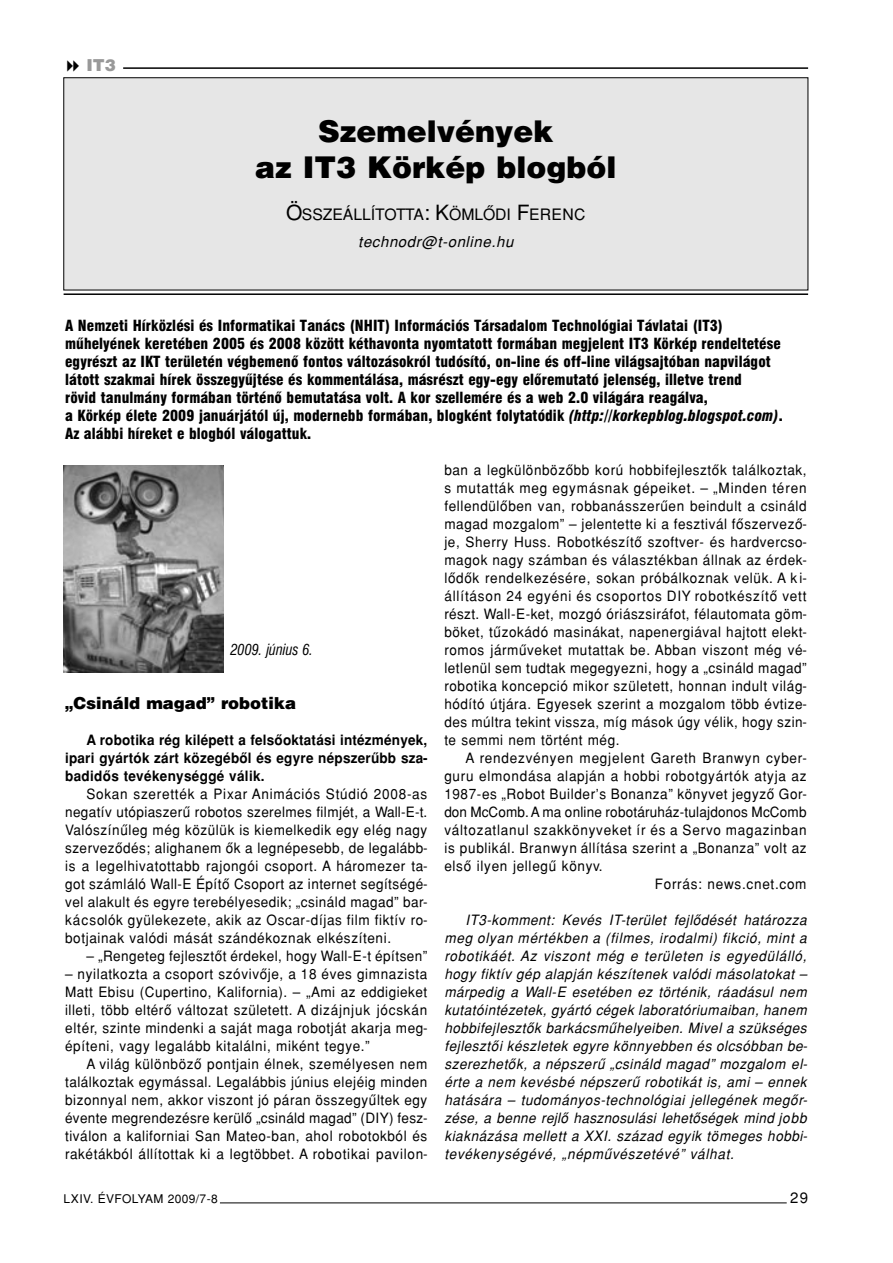
<style>
.page{position:relative;width:893px;height:1263px;background:#fff}
.page>*{position:absolute;margin:0;border:0;box-sizing:border-box;transform-origin:0 0}
.t1{font:900 30px/36px "H Helvetica";color:#000;text-align:center}
.t2{font:900 16.5px "H Helvetica";color:#000}
.t3{font:900 16.5px "H Helvetica";color:#999}
.t4{font:15.75px "H Helvetica";letter-spacing:-.005em;color:#000}
.t5{font:900 condensed 15px/18px "H Helvetica";letter-spacing:.005em;color:#000}
.t6{font:italic 15px "H Helvetica";letter-spacing:.04em;color:#000}
.t7{font:italic condensed 15px "H Helvetica";color:#000;scale:.95 1}
.t8{font:15px "H Helvetica";color:#000}
.t9{font:14.25px/18px "H Helvetica";letter-spacing:.045em;color:#000;text-align:justify;scale:.95 1}
.t10{font:italic 14.25px/18px "H Helvetica";letter-spacing:.055em;color:#000;text-align:justify;scale:.95 1}
.t11{font:700 14.25px/18px "H Helvetica";letter-spacing:.025em;color:#000;text-align:justify;scale:.95 1}
.t12{font:14.25px "H Helvetica";letter-spacing:.015em;color:#000;scale:.95 1}
.t13{font:12px "H Helvetica";letter-spacing:.03em;color:#000}
.s1{font-size:21px}
.s2{font-family:"H Helvetica Black Cond Ita";font-weight:400;font-stretch:normal}
</style>
<div class="page">
<hr style="left:220px;top:1203px;width:566px;height:1px;background:#000">
<hr style="left:64px;top:293px;width:744px;height:2px;background:#000">
<hr style="left:123px;top:67px;width:685px;height:2px;background:#000">
<div style="left:64px;top:78px;width:743px;height:212px;background:#e6e6e6"></div>
<img style="left:64px;top:466px;width:159px;height:207px">
<p class="t3" style="left:87px;top:59px;width:31px">IT3</p>
<h1 class="t1" style="left:255px;top:115px;width:363px">Szemelvények<br>az IT3 Körkép blogból</h1>
<p class="t4" style="left:286px;top:208px;width:301px"><span class="s1">Ö</span>SSZEÁLLÍTOTTA<span class="s1">: K</span>ÖMLÔDI <span class="s1">F</span>ERENC</p>
<p class="t6" style="left:358px;top:236px;width:157px">technodr@t-online.hu</p>
<p class="t5" style="left:65px;top:317px;width:719px">A Nemzeti Hírközlési és Informatikai Tanács (NHIT) Információs Társadalom Technológiai Távlatai (IT3) mûhelyének keretében 2005 és 2008 között kéthavonta nyomtatott formában megjelent IT3 Körkép rendeltetése egyrészt az IKT területén végbemenô fontos változásokról tudósító, on-line és off-line világsajtóban napvilágot látott szakmai hírek összegyûjtése és kommentálása, másrészt egy-egy elôremutató jelenség, illetve trend<br>rövid tanulmány formában történô bemutatása volt. A kor szellemére és a web 2.0 világára reagálva,<br>a Körkép élete 2009 januárjától új, modernebb formában, blogként folytatódik <span class="s2">(http://korkepblog.blogspot.com)</span>.<br>Az alábbi híreket e blogból válogattuk.</p>
<p class="t7" style="left:230px;top:643px;width:88px">2009. június 6.</p>
<p class="t2" style="left:65px;top:696px;width:232px">„Csináld magad” robotika</p>
<p class="t11" style="left:65px;top:732px;width:383px;text-indent:21px">A robotika rég kilépett a felsôoktatási intézmények, ipari gyártók zárt közegébôl és egyre népszerûbb sza&shy;badidôs tevékenységgé válik.</p>
<p class="t9" style="left:65px;top:786px;width:383px;text-indent:21px">Sokan szerették a Pixar Animációs Stúdió 2008-as negatív utópiaszerû robotos szerelmes filmjét, a Wall-E-t.<br>Valószínûleg még közülük is kiemelkedik egy elég nagy szervezôdés; alighanem ôk a legnépesebb, de legalább&shy;is a legelhivatottabb rajongói csoport. A háromezer ta&shy;got számláló Wall-E Építô Csoport az internet segítségé&shy;vel alakult és egyre terebélyesedik; „csináld magad” bar&shy;kácsolók gyülekezete, akik az Oscar-díjas film fiktív ro&shy;botjainak valódi mását szándékoznak elkészíteni.</p>
<p class="t9" style="left:86px;top:948px;width:360px">– „Rengeteg fejlesztôt érdekel, hogy Wall-E-t építsen”</p>
<p class="t9" style="left:65px;top:966px;width:383px">– nyilatkozta a csoport szóvivôje, a 18 éves gimnazista Matt Ebisu (Cupertino, Kalifornia). – „Ami az eddigieket illeti, több eltérô változat született. A dizájnjuk jócskán eltér, szinte mindenki a saját maga robotját akarja meg&shy;építeni, vagy legalább kitalálni, miként tegye.”</p>
<p class="t9" style="left:65px;top:1056px;width:383px;text-indent:21px">A világ különbözô pontjain élnek, személyesen nem találkoztak egymással. Legalábbis június elejéig minden bizonnyal nem, akkor viszont jó páran összegyûltek egy évente megrendezésre kerülô „csináld magad” (DIY) fesz&shy;tiválon a kaliforniai San Mateo-ban, ahol robotokból és rakétákból állítottak ki a legtöbbet. A robotikai pavilon-</p>
<p class="t9" style="left:444px;top:462px;width:383px">ban a legkülönbözôbb korú hobbifejlesztôk találkoztak, s mutatták meg egymásnak gépeiket. – „Minden téren fellendülôben van, robbanásszerûen beindult a csináld magad mozgalom” – jelentette ki a fesztivál fôszervezô&shy;je, Sherry Huss. Robotkészítô szoftver- és hardvercso&shy;magok nagy számban és választékban állnak az érdek&shy;lôdôk rendelkezésére, sokan próbálkoznak velük. A k i&shy;állításon 24 egyéni és csoportos DIY robotkészítô vett részt. Wall-E-ket, mozgó óriászsiráfot, félautomata göm&shy;böket, tûzokádó masinákat, napenergiával hajtott elekt&shy;romos jármûveket mutattak be. Abban viszont még vé&shy;letlenül sem tudtak megegyezni, hogy a „csináld magad” robotika koncepció mikor született, honnan indult világ&shy;hódító útjára. Egyesek szerint a mozgalom több évtize&shy;des múltra tekint vissza, míg mások úgy vélik, hogy szin&shy;te semmi nem történt még.</p>
<p class="t9" style="left:465px;top:750px;width:361px">A rendezvényen megjelent Gareth Branwyn cyber-</p>
<p class="t9" style="left:444px;top:768px;width:383px">guru elmondása alapján a hobbi robotgyártók atyja az</p>
<p class="t9" style="left:444px;top:786px;width:383px">1987-es „Robot Builder’s Bonanza” könyvet jegyzô Gor-</p>
<p class="t12" style="left:444px;top:806px;width:383px">don McComb. A ma online robotáruház-tulajdonos McComb</p>
<p class="t9" style="left:444px;top:822px;width:383px">változatlanul szakkönyveket ír és a Servo magazinban</p>
<p class="t9" style="left:444px;top:840px;width:383px">is publikál. Branwyn állítása szerint a „Bonanza” volt az</p>
<p class="t9" style="left:444px;top:858px;width:168px">elsô ilyen jellegû könyv.</p>
<p class="t9" style="left:654px;top:876px;width:161px">Forrás: news.cnet.com</p>
<p class="t10" style="left:444px;top:912px;width:383px;text-indent:21px">IT3-komment: Kevés IT-terület fejlôdését határozza meg olyan mértékben a (filmes, irodalmi) fikció, mint a robotikáét. Az viszont még e területen is egyedülálló, hogy fiktív gép alapján készítenek valódi másolatokat – márpedig a Wall-E esetében ez történik, ráadásul nem kutatóintézetek, gyártó cégek laboratóriumaiban, hanem hobbifejlesztôk barkácsmûhelyeiben. Mivel a szükséges fejlesztôi készletek egyre könnyebben és olcsóbban be&shy;szerezhetôk, a népszerû „csináld magad” mozgalom el&shy;érte a nem kevésbé népszerû robotikát is, ami – ennek hatására – tudományos-technológiai jellegének megôr&shy;zése, a benne rejlô hasznosulási lehetôségek mind jobb kiaknázása mellett a XXI. század egyik tömeges hobbi&shy;tevékenységévé, „népmûvészetévé” válhat.</p>
<p class="t13" style="left:64px;top:1194px;width:155px">LXIV. ÉVFOLYAM 2009/7-8</p>
<p class="t8" style="left:790px;top:1192px;width:19px">29</p>
</div>
